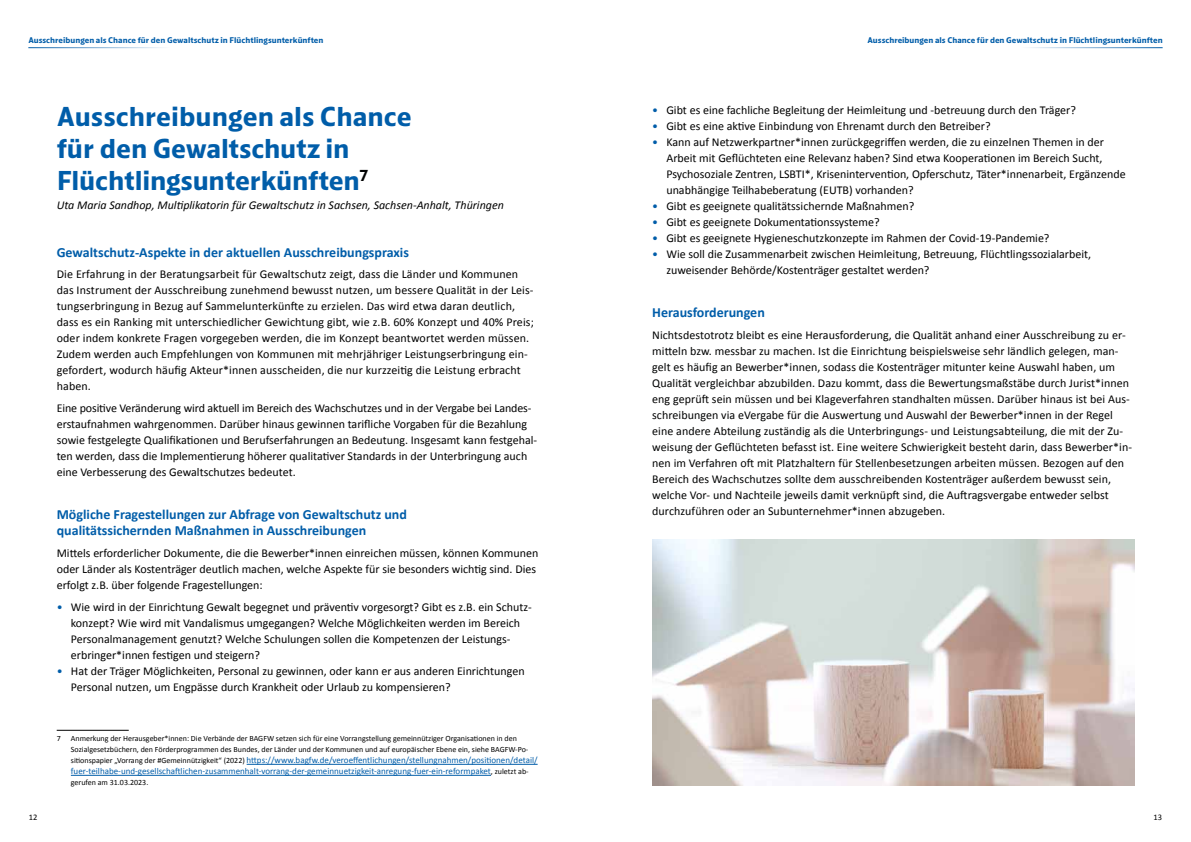
<style>
.page{position:relative;width:1191px;height:842px;background:#fff}
.page>*{position:absolute;margin:0;border:0;box-sizing:border-box;transform-origin:0 0}
.t1{font:28px/32px "Kranto Bold Text";letter-spacing:-.01em;color:#005da9}
.t2{font:700 14px/16px "Calibri";color:#005da9}
.t3{font:12px/16px "Calibri";color:#000}
.t4{font:12px/16px "Calibri";letter-spacing:.005em;color:#010202}
.t5{font:italic 12px "Calibri";color:#000}
.t6{font:9px/11px "Calibri";color:#005da9}
.t7{font:8.5px "Kranto Bold Text";color:#005da9}
.t8{font:8.5px "Calibri";color:#000}
.t9{font:8px/11px "Calibri";color:#000}
.s1{color:#005da9}
.s2{font-size:8px;color:#000}
.s3{color:#000}
</style>
<div class="page">
<hr style="left:28px;top:47px;width:142px;height:1px;background:#005da9">
<hr style="left:1020px;top:47px;width:142px;height:1px;background:#005da9">
<hr style="left:57px;top:730px;width:72px;height:1px;background:#000">
<hr style="left:247px;top:764px;width:290px;height:1px;background:#005da9">
<hr style="left:71px;top:775px;width:420px;height:1px;background:#005da9">
<img style="left:652px;top:539px;width:482px;height:246px">
<p class="t7" style="left:28px;top:35px;width:297px">Ausschreibungen als Chance für den Gewaltschutz in Flüchtlingsunterkünften</p>
<p class="t7" style="left:867px;top:35px;width:297px">Ausschreibungen als Chance für den Gewaltschutz in Flüchtlingsunterkünften</p>
<h1 class="t1" style="left:57px;top:100px;width:357px">Ausschreibungen als Chance für den Gewaltschutz in<br>Flüchtlingsunterkünften<sup>7</sup></h1>
<p class="t5" style="left:57px;top:196px;width:449px">Uta Maria Sandhop, Multiplikatorin für Gewaltschutz in Sachsen, Sachsen-Anhalt, Thüringen</p>
<p class="t2" style="left:57px;top:244px;width:354px">Gewaltschutz-Aspekte in der aktuellen Ausschreibungspraxis</p>
<p class="t3" style="left:57px;top:266px;width:479px">Die Erfahrung in der Beratungsarbeit für Gewaltschutz zeigt, dass die Länder und Kommunen das Instrument der Ausschreibung zunehmend bewusst nutzen, um bessere Qualität in der Leis&shy;tungserbringung in Bezug auf Sammelunterkünfte zu erzielen. Das wird etwa daran deutlich, dass es ein Ranking mit unterschiedlicher Gewichtung gibt, wie z.B. 60% Konzept und 40% Preis; oder indem konkrete Fragen vorgegeben werden, die im Konzept beantwortet werden müssen.<br>Zudem werden auch Empfehlungen von Kommunen mit mehrjähriger Leistungserbringung ein&shy;gefordert, wodurch häufig Akteur*innen ausscheiden, die nur kurzzeitig die Leistung erbracht haben.</p>
<p class="t3" style="left:57px;top:400px;width:482px">Eine positive Veränderung wird aktuell im Bereich des Wachschutzes und in der Vergabe bei Landes&shy;erstaufnahmen wahrgenommen. Darüber hinaus gewinnen tarifliche Vorgaben für die Bezahlung sowie festgelegte Qualifikationen und Berufserfahrungen an Bedeutung. Insgesamt kann festgehal&shy;ten werden, dass die Implementierung höherer qualitativer Standards in der Unterbringung auch eine Verbesserung des Gewaltschutzes bedeutet.</p>
<p class="t2" style="left:57px;top:506px;width:352px">Mögliche Fragestellungen zur Abfrage von Gewaltschutz und qualitätssichernden Maßnahmen in Ausschreibungen</p>
<p class="t3" style="left:57px;top:545px;width:483px">Mittels erforderlicher Dokumente, die die Bewerber*innen einreichen müssen, können Kommunen oder Länder als Kostenträger deutlich machen, welche Aspekte für sie besonders wichtig sind. Dies erfolgt z.B. über folgende Fragestellungen:</p>
<p class="t3" style="left:71px;top:598px;width:462px;text-indent:-14px"><span class="s1">•</span> Wie wird in der Einrichtung Gewalt begegnet und präventiv vorgesorgt? Gibt es z.B. ein Schutz&shy;konzept? Wie wird mit Vandalismus umgegangen? Welche Möglichkeiten werden im Bereich Personalmanagement genutzt? Welche Schulungen sollen die Kompetenzen der Leistungs&shy;erbringer*innen festigen und steigern?</p>
<p class="t3" style="left:71px;top:662px;width:455px;text-indent:-14px"><span class="s1">•</span> Hat der Träger Möglichkeiten, Personal zu gewinnen, oder kann er aus anderen Einrichtungen<br>Personal nutzen, um Engpässe durch Krankheit oder Urlaub zu kompensieren?</p>
<p class="t9" style="left:57px;top:733px;width:6px">7</p>
<p class="t9" style="left:71px;top:733px;width:459px">Anmerkung der Herausgeber*innen: Die Verbände der BAGFW setzen sich für eine Vorrangstellung gemeinnütziger Organisationen in den<br>Sozialgesetzbüchern, den Förderprogrammen des Bundes, der Länder und der Kommunen und auf europäischer Ebene ein, siehe BAGFW-Po-</p>
<p class="t6" style="left:71px;top:754px;width:468px"><span class="s2">sitionspapier „Vorrang der #Gemeinnützigkeit“ (2022)</span> https://www.bagfw.de/veroeffentlichungen/stellungnahmen/positionen/detail/ fuer-teilhabe-und-gesellschaftlichen-zusammenhalt-vorrang-der-gemeinnuetzigkeit-anregung-fuer-ein-reformpaket<span class="s2">, zuletzt ab-</span></p>
<p class="t9" style="left:71px;top:777px;width:79px">gerufen am 31.03.2023.</p>
<p class="t3" style="left:652px;top:102px;width:425px"><span class="s1">•</span> Gibt es eine fachliche Begleitung der Heimleitung und -betreuung durch den Träger?</p>
<p class="t3" style="left:652px;top:118px;width:340px"><span class="s1">•</span> Gibt es eine aktive Einbindung von Ehrenamt durch den Betreiber?</p>
<p class="t3" style="left:666px;top:134px;width:461px;text-indent:-14px"><span class="s1">•</span> Kann auf Netzwerkpartner*innen zurückgegriffen werden, die zu einzelnen Themen in der Arbeit mit Geflüchteten eine Relevanz haben? Sind etwa Kooperationen im Bereich Sucht, Psychosoziale Zentren, LSBTI*, Krisenintervention, Opferschutz, Täter*innenarbeit, Ergänzende unabhängige Teilhabeberatung (EUTB) vorhanden?</p>
<p class="t3" style="left:652px;top:198px;width:263px"><span class="s1">•</span> Gibt es geeignete qualitätssichernde Maßnahmen?</p>
<p class="t3" style="left:652px;top:214px;width:229px"><span class="s1">•</span> Gibt es geeignete Dokumentationssysteme?</p>
<p class="t3" style="left:652px;top:230px;width:399px"><span class="s1">•</span> Gibt es geeignete Hygieneschutzkonzepte im Rahmen der Covid-19-Pandemie?</p>
<p class="t3" style="left:666px;top:246px;width:426px;text-indent:-14px"><span class="s1">•</span> Wie soll die Zusammenarbeit zwischen Heimleitung, Betreuung, Flüchtlingssozialarbeit, zuweisender Behörde/Kostenträger gestaltet werden?</p>
<p class="t2" style="left:652px;top:304px;width:114px">Herausforderungen</p>
<p class="t4" style="left:652px;top:327px;width:481px">Nichtsdestotrotz bleibt es eine Herausforderung, die Qualität anhand einer Ausschreibung zu er&shy;mitteln bzw. messbar zu machen. Ist die Einrichtung beispielsweise sehr ländlich gelegen, man&shy;gelt es häufig an Bewerber*innen, sodass die Kostenträger mitunter keine Auswahl haben, um Qualität vergleichbar abzubilden. Dazu kommt, dass <span class="s3">die Bewertungsmaßstäbe durch Jurist*innen eng geprüft sein müssen und bei Klageverfahren standhalten müssen.</span> Darüber hinaus ist bei Aus&shy;schreibungen via eVergabe für die Auswertung und Auswahl der Bewerber*innen in der Regel eine andere Abteilung zuständig als die Unterbringungs- und Leistungsabteilung, die mit der Zu&shy;weisung der Geflüchteten befasst ist. Eine weitere Schwierigkeit besteht darin, dass Bewerber*in&shy;nen im Verfahren oft mit Platzhaltern für Stellenbesetzungen arbeiten müssen. Bezogen auf den Bereich des Wachschutzes sollte dem ausschreibenden Kostenträger außerdem bewusst sein, welche Vor- und Nachteile jeweils damit verknüpft sind, die Auftragsvergabe entweder selbst durchzuführen oder an Subunternehmer*innen abzugeben.</p>
<p class="t8" style="left:29px;top:812px;width:10px">12</p>
<p class="t8" style="left:1153px;top:812px;width:10px">13</p>
</div>
